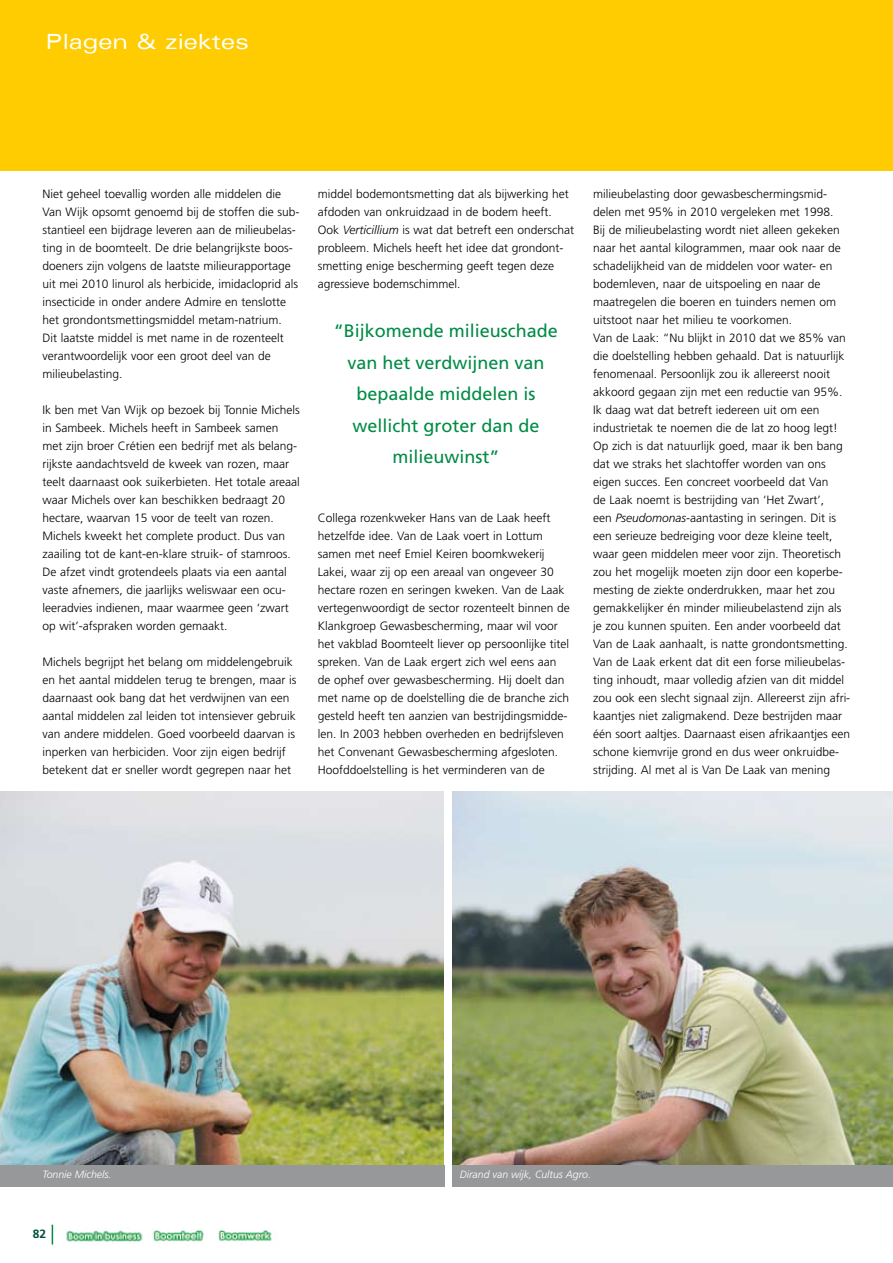
<style>
.page{position:relative;width:893px;height:1263px;background:#fff}
.page>*{position:absolute;margin:0;border:0;box-sizing:border-box;transform-origin:0 0}
.t1{font:expanded 21px "Univers";color:#fff}
.t2{font:18px/31.5px "Frutiger";color:#008b45;text-align:center}
.t3{font:300 12px/18px "Frutiger";color:#000}
.t4{font:700 12px "Frutiger";color:#00513c}
.t5{font:italic 300 10.5px "Frutiger";color:#fff}
.s1{font-style:italic}
</style>
<div class="page">
<svg style="left:52px;top:1225px;width:1px;height:19px"></svg>
<img style="left:66px;top:1230px;width:77px;height:13px">
<img style="left:153px;top:1230px;width:51px;height:12px">
<img style="left:218px;top:1229px;width:54px;height:12px">
<img style="left:0;top:792px;width:444px;height:373px">
<img style="left:452px;top:792px;width:441px;height:379px">
<div style="left:0;top:1165px;width:444px;height:22px;background:#97989a"></div>
<div style="left:453px;top:1165px;width:440px;height:22px;background:#97989a"></div>
<div style="left:0;top:0;width:893px;height:171px;background:#fecc00"></div>
<h1 class="t1" style="left:46px;top:30px;width:205px">Plagen &amp; ziektes</h1>
<p class="t3" style="left:43px;top:185px;width:258px">Niet geheel toevallig worden alle middelen die Van Wijk opsomt genoemd bij de stoffen die sub&shy;stantieel een bijdrage leveren aan de milieubelas&shy;ting in de boomteelt. De drie belangrijkste boos&shy;doeners zijn volgens de laatste milieurapportage uit mei 2010 linurol als herbicide, imidacloprid als insecticide in onder andere Admire en tenslotte het grondontsmettingsmiddel metam-natrium.<br>Dit laatste middel is met name in de rozenteelt verantwoordelijk voor een groot deel van de milieubelasting.</p>
<p class="t3" style="left:43px;top:401px;width:259px">Ik ben met Van Wijk op bezoek bij Tonnie Michels in Sambeek. Michels heeft in Sambeek samen met zijn broer Crétien een bedrijf met als belang&shy;rijkste aandachtsveld de kweek van rozen, maar teelt daarnaast ook suikerbieten. Het totale areaal waar Michels over kan beschikken bedraagt 20 hectare, waarvan 15 voor de teelt van rozen.<br>Michels kweekt het complete product. Dus van zaailing tot de kant-en-klare struik- of stamroos.<br>De afzet vindt grotendeels plaats via een aantal vaste afnemers, die jaarlijks weliswaar een ocu&shy;leeradvies indienen, maar waarmee geen ‘zwart op wit’-afspraken worden gemaakt.</p>
<p class="t3" style="left:43px;top:653px;width:255px">Michels begrijpt het belang om middelengebruik en het aantal middelen terug te brengen, maar is daarnaast ook bang dat het verdwijnen van een aantal middelen zal leiden tot intensiever gebruik van andere middelen. Goed voorbeeld daarvan is inperken van herbiciden. Voor zijn eigen bedrijf betekent dat er sneller wordt gegrepen naar het</p>
<p class="t3" style="left:318px;top:185px;width:258px">middel bodemontsmetting dat als bijwerking het afdoden van onkruidzaad in de bodem heeft.<br>Ook <span class="s1">Verticillium</span> is wat dat betreft een onderschat probleem. Michels heeft het idee dat grondont&shy;smetting enige bescherming geeft tegen deze agressieve bodemschimmel.</p>
<h2 class="t2" style="left:334px;top:315px;width:226px">“Bijkomende milieuschade van het verdwijnen van bepaalde middelen is wellicht groter dan de milieuwinst”</h2>
<p class="t3" style="left:318px;top:509px;width:253px">Collega rozenkweker Hans van de Laak heeft hetzelfde idee. Van de Laak voert in Lottum samen met neef Emiel Keiren boomkwekerij Lakei, waar zij op een areaal van ongeveer 30 hectare rozen en seringen kweken. Van de Laak vertegenwoordigt de sector rozenteelt binnen de Klankgroep Gewasbescherming, maar wil voor het vakblad Boomteelt liever op persoonlijke titel spreken. Van de Laak ergert zich wel eens aan de ophef over gewasbescherming. Hij doelt dan met name op de doelstelling die de branche zich gesteld heeft ten aanzien van bestrijdingsmidde&shy;len. In 2003 hebben overheden en bedrijfsleven het Convenant Gewasbescherming afgesloten.<br>Hoofddoelstelling is het verminderen van de</p>
<p class="t3" style="left:593px;top:185px;width:259px">milieubelasting door gewasbeschermingsmid&shy;delen met 95% in 2010 vergeleken met 1998.<br>Bij de milieubelasting wordt niet alleen gekeken naar het aantal kilogrammen, maar ook naar de schadelijkheid van de middelen voor water- en bodemleven, naar de uitspoeling en naar de maatregelen die boeren en tuinders nemen om uitstoot naar het milieu te voorkomen.<br>Van de Laak: “Nu blijkt in 2010 dat we 85% van die doelstelling hebben gehaald. Dat is natuurlijk fenomenaal. Persoonlijk zou ik allereerst nooit akkoord gegaan zijn met een reductie van 95%.<br>Ik daag wat dat betreft iedereen uit om een industrietak te noemen die de lat zo hoog legt!<br>Op zich is dat natuurlijk goed, maar ik ben bang dat we straks het slachtoffer worden van ons eigen succes. Een concreet voorbeeld dat Van<br>de Laak noemt is bestrijding van ‘Het Zwart’,<br>een <span class="s1">Pseudomonas</span>-aantasting in seringen. Dit is een serieuze bedreiging voor deze kleine teelt, waar geen middelen meer voor zijn. Theoretisch zou het mogelijk moeten zijn door een koperbe&shy;mesting de ziekte onderdrukken, maar het zou gemakkelijker én minder milieubelastend zijn als je zou kunnen spuiten. Een ander voorbeeld dat Van de Laak aanhaalt, is natte grondontsmetting.<br>Van de Laak erkent dat dit een forse milieubelas&shy;ting inhoudt, maar volledig afzien van dit middel zou ook een slecht signaal zijn. Allereerst zijn afri&shy;kaantjes niet zaligmakend. Deze bestrijden maar één soort aaltjes. Daarnaast eisen afrikaantjes een schone kiemvrije grond en dus weer onkruidbe&shy;strijding. Al met al is Van De Laak van mening</p>
<p class="t5" style="left:43px;top:1168px;width:71px">Tonnie Michels.</p>
<p class="t5" style="left:460px;top:1168px;width:133px">Dirand van wijk, Cultus Agro.</p>
<p class="t4" style="left:33px;top:1227px;width:15px">82</p>
</div>
